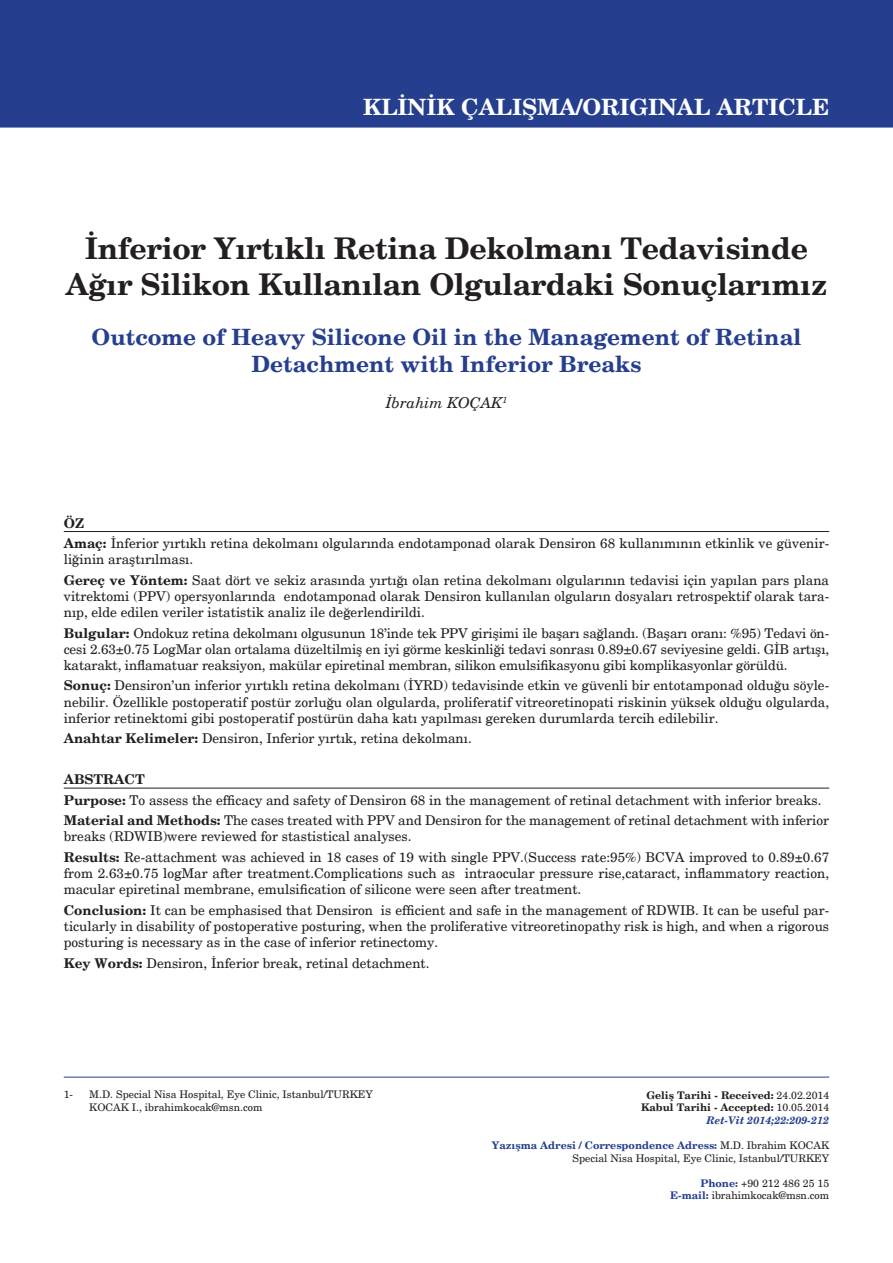
<style>
.page{position:relative;width:893px;height:1263px;background:#fff}
.page>*{position:absolute;margin:0;border:0;box-sizing:border-box;transform-origin:0 0}
.t1{font:700 30px/36px "New Century Schlbk";letter-spacing:-.01em;color:#231f20;text-align:center}
.t2{font:700 22.5px/27px "New Century Schlbk";color:#253f8e;text-align:center}
.t3{font:700 22.5px "New Century Schlbk";color:#fff}
.t4{font:italic 15px "New Century Schlbk";color:#231f20}
.t5{font:13.5px/16.2px "New Century Schlbk";color:#231f20;text-align:justify}
.t6{font:700 13.5px "New Century Schlbk";color:#231f20}
.t7{font:10.5px "New Century Schlbk";color:#231f20}
.t8{font:700 10.5px "New Century Schlbk";color:#231f20}
.t9{font:700 10.5px "New Century Schlbk";color:#253f8e}
.t10{font:italic 700 10.5px "New Century Schlbk";color:#253f8e}
.s1{font-weight:700}
.s2{font-weight:400}
.s3{font-weight:400;color:#231f20}
.s4{font-weight:700;color:#253f8e}
</style>
<div class="page">
<div style="left:0;top:0;width:893px;height:128px;background:#253f8e"></div>
<hr style="left:64px;top:531px;width:765px;height:1px;background:#231f20">
<hr style="left:64px;top:788px;width:765px;height:1px;background:#231f20">
<hr style="left:64px;top:1077px;width:765px;height:1px;background:#253f8e">
<p class="t3" style="left:363px;top:92px;width:468px">KLİNİK ÇALIŞMA/ORIGINAL ARTICLE</p>
<p class="t1" style="left:66px;top:231px;width:763px">İnferior Yırtıklı Retina Dekolmanı Tedavisinde<br>Ağır Silikon Kullanılan Olgulardaki Sonuçlarımız</p>
<p class="t2" style="left:92px;top:324px;width:711px">Outcome of Heavy Silicone Oil in the Management of Retinal<br>Detachment with Inferior Breaks</p>
<p class="t4" style="left:386px;top:394px;width:123px">İbrahim KOÇAK<sup>1</sup></p>
<p class="t6" style="left:64px;top:514px;width:22px">ÖZ</p>
<p class="t5" style="left:64px;top:535px;width:767px"><span class="s1">Amaç:</span> İnferior yırtıklı retina dekolmanı olgularında endotamponad olarak Densiron 68 kullanımının etkinlik ve güvenir&shy;liğinin araştırılması.</p>
<p class="t5" style="left:64px;top:572px;width:767px"><span class="s1">Gereç ve Yöntem:</span> Saat dört ve sekiz arasında yırtığı olan retina dekolmanı olgularının tedavisi için yapılan pars plana vitrektomi (PPV) opersyonlarında endotamponad olarak Densiron kullanılan olguların dosyaları retrospektif olarak tara&shy;nıp, elde edilen veriler istatistik analiz ile değerlendirildi.</p>
<p class="t5" style="left:64px;top:625px;width:767px"><span class="s1">Bulgular:</span> Ondokuz retina dekolmanı olgusunun 18’inde tek PPV girişimi ile başarı sağlandı. (Başarı oranı: %95) Tedavi ön&shy;cesi 2.63±0.75 LogMar olan ortalama düzeltilmiş en iyi görme keskinliği tedavi sonrası 0.89±0.67 seviyesine geldi. GİB artışı, katarakt, inflamatuar reaksiyon, makülar epiretinal membran, silikon emulsifikasyonu gibi komplikasyonlar görüldü.</p>
<p class="t5" style="left:64px;top:678px;width:767px"><span class="s1">Sonuç:</span> Densiron’un inferior yırtıklı retina dekolmanı (İYRD) tedavisinde etkin ve güvenli bir entotamponad olduğu söyle&shy;nebilir. Özellikle postoperatif postür zorluğu olan olgularda, proliferatif vitreoretinopati riskinin yüksek olduğu olgularda, inferior retinektomi gibi postoperatif postürün daha katı yapılması gereken durumlarda tercih edilebilir.</p>
<p class="t5" style="left:64px;top:730px;width:410px"><span class="s1">Anahtar Kelimeler:</span> Densiron, Inferior yırtık, retina dekolmanı.</p>
<p class="t6" style="left:64px;top:771px;width:82px">ABSTRACT</p>
<p class="t5" style="left:64px;top:792px;width:759px"><span class="s1">Purpose:</span> To assess the efficacy and safety of Densiron 68 in the management of retinal detachment with inferior breaks.</p>
<p class="t5" style="left:64px;top:812px;width:767px"><span class="s1">Material and Methods:</span> The cases treated with PPV and Densiron for the management of retinal detachment with inferior breaks (RDWIB)were reviewed for stastistical analyses.</p>
<p class="t5" style="left:64px;top:849px;width:767px"><span class="s1">Results:</span> Re-attachment was achieved in 18 cases of 19 with single PPV.(Success rate:95%) BCVA improved to 0.89±0.67 from 2.63±0.75 logMar after treatment.Complications such as intraocular pressure rise,cataract, inflammatory reaction, macular epiretinal membrane, emulsification of silicone were seen after treatment.</p>
<p class="t5" style="left:64px;top:902px;width:767px"><span class="s1">Conclusion:</span> It can be emphasised that Densiron is efficient and safe in the management of RDWIB. It can be useful par&shy;ticularly in disability of postoperative posturing, when the proliferative vitreoretinopathy risk is high, and when a rigorous posturing is necessary as in the case of inferior retinectomy.</p>
<p class="t5" style="left:64px;top:955px;width:367px"><span class="s1">Key Words:</span> Densiron, İnferior break, retinal detachment.</p>
<p class="t7" style="left:64px;top:1088px;width:11px">1-</p>
<p class="t7" style="left:89px;top:1088px;width:285px">M.D. Special Nisa Hospital, Eye Clinic, Istanbul/TURKEY</p>
<p class="t7" style="left:89px;top:1101px;width:175px">KOCAK I., ibrahimkocak@msn.com</p>
<p class="t8" style="left:646px;top:1088px;width:184px">Geliş Tarihi - Received: <span class="s2">24.02.2014</span></p>
<p class="t8" style="left:641px;top:1101px;width:190px">Kabul Tarihi - Accepted: <span class="s2">10.05.2014</span></p>
<p class="t10" style="left:707px;top:1113px;width:124px">Ret-Vit 2014;22:209-212</p>
<p class="t9" style="left:492px;top:1138px;width:339px">Yazışma Adresi / Correspondence Adress: <span class="s3">M.D. Ibrahim KOCAK</span></p>
<p class="t7" style="left:572px;top:1151px;width:258px">Special Nisa Hospital, Eye Clinic, Istanbul/TURKEY</p>
<p class="t7" style="left:700px;top:1176px;width:130px"><span class="s4">Phone:</span> +90 212 486 25 15</p>
<p class="t7" style="left:670px;top:1189px;width:160px"><span class="s4">E-mail:</span> ibrahimkocak@msn.com</p>
</div>
